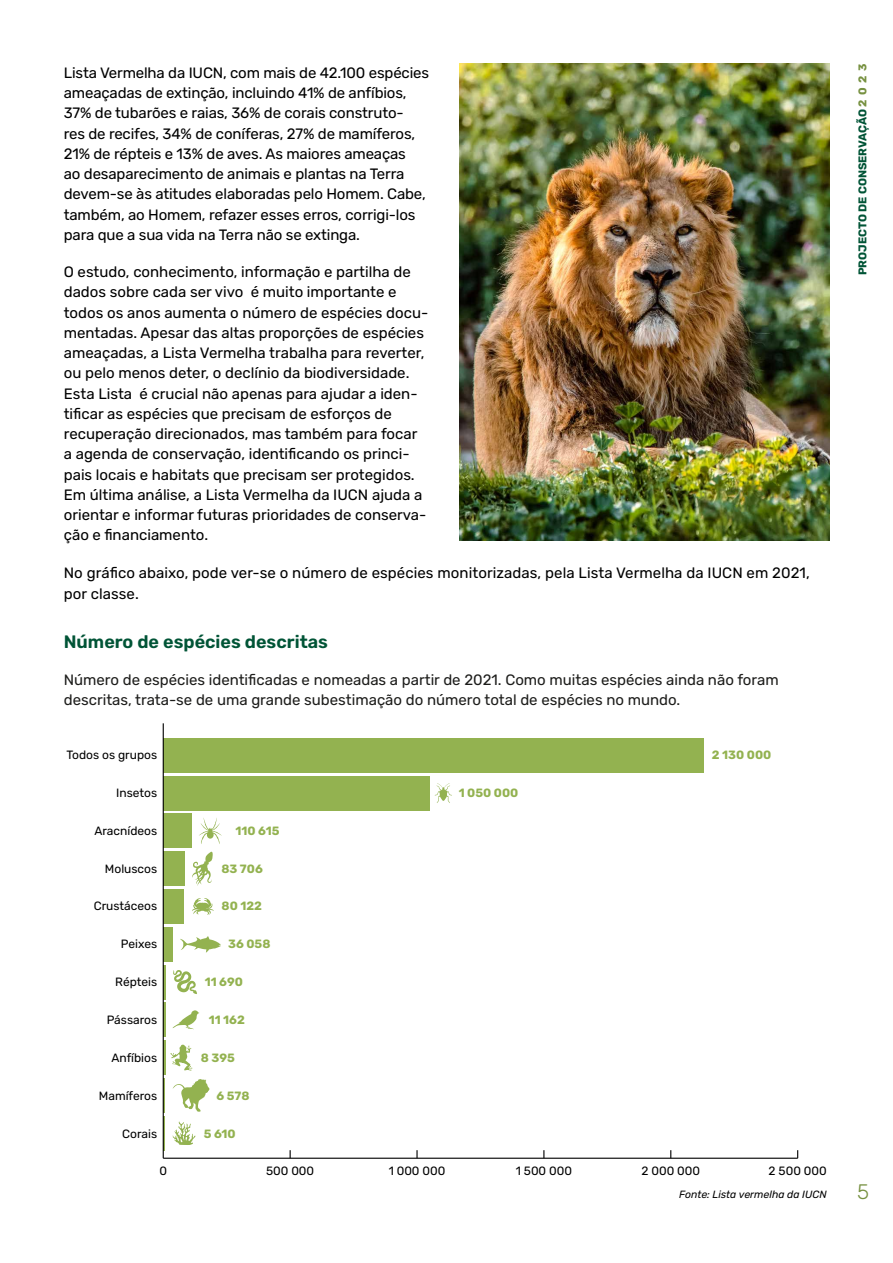
<style>
.page{position:relative;width:893px;height:1263px;background:#fff}
.page>*{position:absolute;margin:0;border:0;box-sizing:border-box;transform-origin:0 0}
.t1{font:300 21px "Rubik";color:#779141}
.t2{font:600 18px "Rubik";color:#005436}
.t3{font:15px/20.2px "Rubik";color:#000}
.t4{font:15px/20.2px "Rubik";color:#1d1d1b}
.t5{font:12px "Rubik";color:#000}
.t6{font:700 12px "Rubik";color:#93b250}
.t7{font:700 11.25px "Rubik";color:#005436}
.t8{font:italic 10.5px "Rubik";color:#000}
.s1{color:#779141}
</style>
<div class="page">
<img style="left:459px;top:64px;width:370px;height:476px">
<svg style="left:435px;top:783px;width:17px;height:20px"></svg>
<hr style="left:163px;top:1158px;width:635px;height:1px;background:#000">
<svg style="left:416px;top:1150px;width:2px;height:8px"></svg>
<hr style="left:163px;top:1116px;width:2px;height:34px;background:#93b250">
<hr style="left:163px;top:1078px;width:2px;height:34px;background:#93b250">
<hr style="left:163px;top:1040px;width:2px;height:34px;background:#93b250">
<hr style="left:163px;top:1003px;width:3px;height:34px;background:#93b250">
<hr style="left:163px;top:965px;width:3px;height:34px;background:#93b250">
<div style="left:163px;top:927px;width:9px;height:34px;background:#93b250"></div>
<div style="left:163px;top:889px;width:21px;height:34px;background:#93b250"></div>
<div style="left:163px;top:852px;width:21px;height:34px;background:#93b250"></div>
<div style="left:163px;top:814px;width:28px;height:34px;background:#93b250"></div>
<div style="left:163px;top:776px;width:267px;height:34px;background:#93b250"></div>
<div style="left:163px;top:738px;width:541px;height:34px;background:#93b250"></div>
<hr style="left:163px;top:723px;width:1px;height:435px;background:#000">
<svg style="left:199px;top:818px;width:23px;height:26px"></svg>
<svg style="left:192px;top:852px;width:21px;height:34px"></svg>
<svg style="left:192px;top:898px;width:22px;height:17px"></svg>
<svg style="left:180px;top:936px;width:41px;height:17px"></svg>
<svg style="left:172px;top:1010px;width:27px;height:19px"></svg>
<svg style="left:170px;top:1045px;width:22px;height:26px"></svg>
<svg style="left:173px;top:970px;width:24px;height:24px"></svg>
<svg style="left:173px;top:1079px;width:37px;height:33px"></svg>
<svg style="left:172px;top:1121px;width:24px;height:24px"></svg>
<p class="t3" style="left:64px;top:63px;width:367px">Lista Vermelha da IUCN, com mais de 42.100 espécies ameaçadas de extinção, incluindo 41% de anfíbios, 37% de tubarões e raias, 36% de corais construto-<br>res de recifes, 34% de coníferas, 27% de mamíferos, 21% de répteis e 13% de aves. As maiores ameaças<br>ao desaparecimento de animais e plantas na Terra devem-se às atitudes elaboradas pelo Homem. Cabe, também, ao Homem, refazer esses erros, corrigi-los para que a sua vida na Terra não se extinga.</p>
<p class="t3" style="left:64px;top:262px;width:366px">O estudo, conhecimento, informação e partilha de dados sobre cada ser vivo é muito importante e todos os anos aumenta o número de espécies docu&shy;mentadas. Apesar das altas proporções de espécies ameaçadas, a Lista Vermelha trabalha para reverter, ou pelo menos deter, o declínio da biodiversidade.<br>Esta Lista é crucial não apenas para ajudar a iden&shy;tificar as espécies que precisam de esforços de recuperação direcionados, mas também para focar a agenda de conservação, identificando os princi&shy;pais locais e habitats que precisam ser protegidos.<br>Em última análise, a Lista Vermelha da IUCN ajuda a orientar e informar futuras prioridades de conserva&shy;ção e financiamento.</p>
<p class="t3" style="left:64px;top:563px;width:747px">No gráfico abaixo, pode ver-se o número de espécies monitorizadas, pela Lista Vermelha da IUCN em 2021, por classe.</p>
<p class="t2" style="left:64px;top:631px;width:266px">Número de espécies descritas</p>
<p class="t4" style="left:64px;top:670px;width:716px">Número de espécies identificadas e nomeadas a partir de 2021. Como muitas espécies ainda não foram descritas, trata-se de uma grande subestimação do número total de espécies no mundo.</p>
<p class="t5" style="left:66px;top:748px;width:92px">Todos os grupos</p>
<p class="t5" style="left:116px;top:786px;width:43px">Insetos</p>
<p class="t5" style="left:94px;top:824px;width:64px">Aracnídeos</p>
<p class="t5" style="left:105px;top:862px;width:54px">Moluscos</p>
<p class="t5" style="left:94px;top:899px;width:65px">Crustáceos</p>
<p class="t5" style="left:121px;top:937px;width:38px">Peixes</p>
<p class="t5" style="left:115px;top:975px;width:44px">Répteis</p>
<p class="t5" style="left:107px;top:1013px;width:52px">Pássaros</p>
<p class="t5" style="left:111px;top:1051px;width:47px">Anfíbios</p>
<p class="t5" style="left:99px;top:1089px;width:60px">Mamíferos</p>
<p class="t5" style="left:122px;top:1127px;width:36px">Corais</p>
<p class="t5" style="left:159px;top:1164px;width:9px">0</p>
<p class="t6" style="left:236px;top:824px;width:45px">110 615</p>
<p class="t6" style="left:221px;top:862px;width:43px">83 706</p>
<p class="t6" style="left:222px;top:899px;width:42px">80 122</p>
<p class="t6" style="left:228px;top:937px;width:44px">36 058</p>
<p class="t6" style="left:205px;top:975px;width:40px">11 690</p>
<p class="t6" style="left:209px;top:1013px;width:38px">11 162</p>
<p class="t6" style="left:201px;top:1051px;width:36px">8 395</p>
<p class="t6" style="left:216px;top:1089px;width:35px">6 578</p>
<p class="t6" style="left:204px;top:1127px;width:33px">5 610</p>
<p class="t5" style="left:266px;top:1164px;width:50px">500 000</p>
<p class="t6" style="left:459px;top:786px;width:61px">1 050 000</p>
<p class="t6" style="left:712px;top:748px;width:61px">2 130 000</p>
<p class="t5" style="left:389px;top:1164px;width:58px">1 000 000</p>
<p class="t5" style="left:516px;top:1164px;width:58px">1 500 000</p>
<p class="t5" style="left:641px;top:1164px;width:60px">2 000 000</p>
<p class="t5" style="left:769px;top:1164px;width:60px">2 500 000</p>
<p class="t8" style="left:679px;top:1188px;width:149px">Fonte: Lista vermelha da IUCN</p>
<p class="t7" style="left:856px;top:275px;width:213px;rotate:-90deg">PROJECTO DE CONSERVAÇÃO <span class="s1">2 0 2 3</span></p>
<h1 class="t1" style="left:857px;top:1180px;width:14px">5</h1>
</div>
